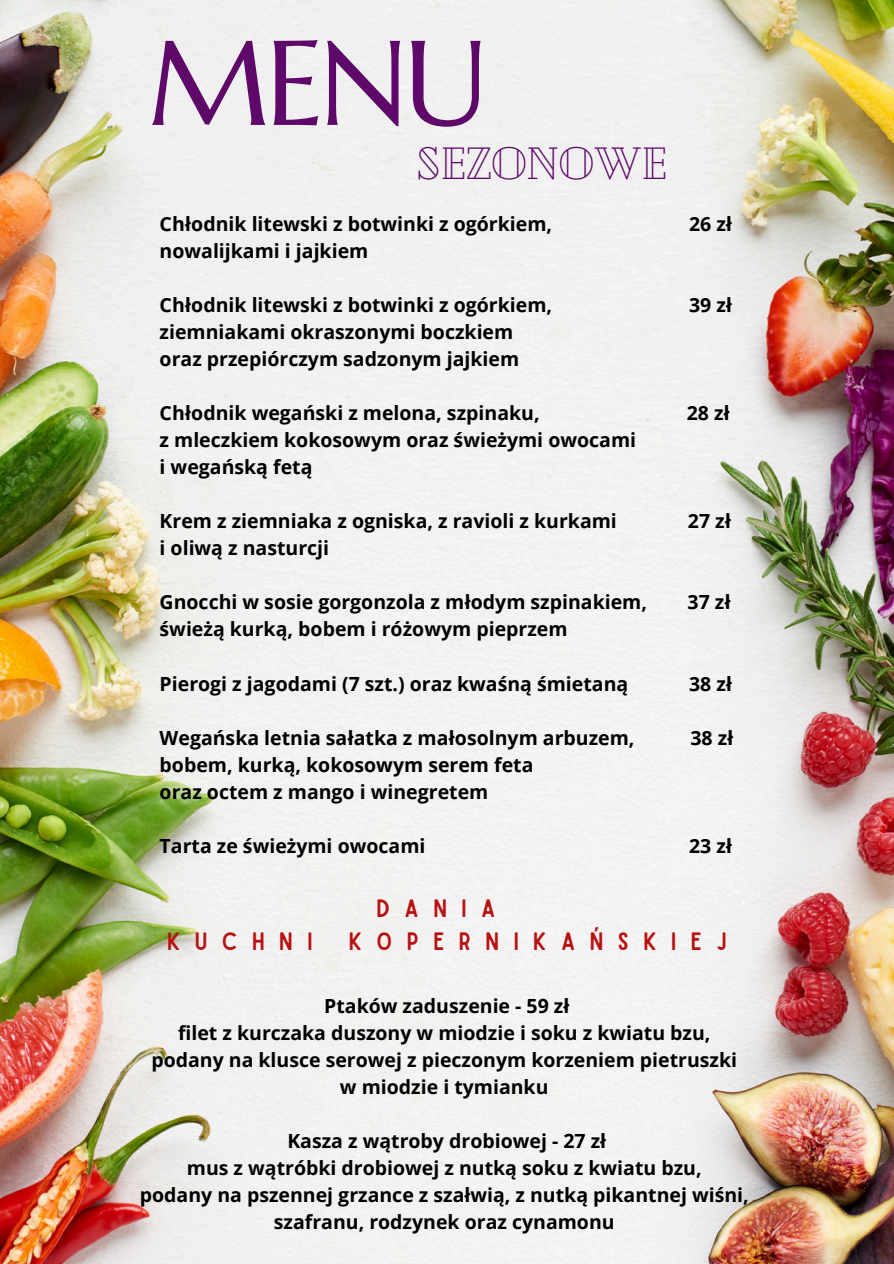
<style>
.page{position:relative;width:894px;height:1264px;background:#fff}
.page>*{position:absolute;margin:0;border:0;box-sizing:border-box;transform-origin:0 0}
.t1{font:120px "Marcellus";color:#5e0969}
.t2{font:45px "Cheque";color:#5e0969}
.t3{font:24px "Sailors";letter-spacing:.605em;color:#b81111}
.t4{font:700 19.5px "Open Sans";color:#000}
</style>
<div class="page">
<img style="left:0;top:0;width:893px;height:1263px">
<h1 class="t1" style="left:148px;top:8px;width:342px">MENU</h1>
<p class="t2" style="left:417px;top:134px;width:251px">SEZONOWE</p>
<h2 class="t4" style="left:159px;top:210px;width:394px">Chłodnik litewski z botwinki z ogórkiem,</h2>
<h2 class="t4" style="left:688px;top:210px;width:45px">26 zł</h2>
<p class="t4" style="left:159px;top:237px;width:210px">nowalijkami i jajkiem</p>
<p class="t4" style="left:159px;top:291px;width:394px">Chłodnik litewski z botwinki z ogórkiem,</p>
<p class="t4" style="left:688px;top:291px;width:45px">39 zł</p>
<p class="t4" style="left:159px;top:318px;width:355px">ziemniakami okraszonymi boczkiem</p>
<p class="t4" style="left:159px;top:345px;width:361px">oraz przepiórczym sadzonym jajkiem</p>
<p class="t4" style="left:159px;top:399px;width:381px">Chłodnik wegański z melona, szpinaku,</p>
<p class="t4" style="left:686px;top:399px;width:45px">28 zł</p>
<p class="t4" style="left:159px;top:426px;width:478px">z mleczkiem kokosowym oraz świeżymi owocami</p>
<p class="t4" style="left:159px;top:453px;width:154px">i wegańską fetą</p>
<p class="t4" style="left:159px;top:507px;width:458px">Krem z ziemniaka z ogniska, z ravioli z kurkami</p>
<p class="t4" style="left:687px;top:507px;width:45px">27 zł</p>
<p class="t4" style="left:159px;top:534px;width:171px">i oliwą z nasturcji</p>
<p class="t4" style="left:159px;top:588px;width:489px">Gnocchi w sosie gorgonzola z młodym szpinakiem,</p>
<p class="t4" style="left:687px;top:588px;width:45px">37 zł</p>
<p class="t4" style="left:159px;top:615px;width:409px">świeżą kurką, bobem i różowym pieprzem</p>
<p class="t4" style="left:159px;top:669px;width:470px">Pierogi z jagodami (7 szt.) oraz kwaśną śmietaną</p>
<p class="t4" style="left:689px;top:669px;width:45px">38 zł</p>
<p class="t4" style="left:159px;top:723px;width:476px">Wegańska letnia sałatka z małosolnym arbuzem,</p>
<p class="t4" style="left:690px;top:723px;width:45px">38 zł</p>
<p class="t4" style="left:159px;top:750px;width:375px">bobem, kurką, kokosowym serem feta</p>
<p class="t4" style="left:159px;top:777px;width:330px">oraz octem z mango i winegretem</p>
<p class="t4" style="left:159px;top:831px;width:267px">Tarta ze świeżymi owocami</p>
<p class="t4" style="left:688px;top:831px;width:45px">23 zł</p>
<h3 class="t3" style="left:376px;top:899px;width:120px">DANIA</h3>
<h3 class="t3" style="left:167px;top:931px;width:147px">KUCHNI</h3>
<h3 class="t3" style="left:348px;top:931px;width:379px">KOPERNIKAŃSKIEJ</h3>
<p class="t4" style="left:324px;top:991px;width:247px">Ptaków zaduszenie - 59 zł</p>
<p class="t4" style="left:178px;top:1018px;width:534px">filet z kurczaka duszony w miodzie i soku z kwiatu bzu,</p>
<p class="t4" style="left:151px;top:1045px;width:587px">podany na klusce serowej z pieczonym korzeniem pietruszki</p>
<p class="t4" style="left:340px;top:1072px;width:210px">w miodzie i tymianku</p>
<p class="t4" style="left:287px;top:1126px;width:320px">Kasza z wątroby drobiowej - 27 zł</p>
<p class="t4" style="left:187px;top:1153px;width:516px">mus z wątróbki drobiowej z nutką soku z kwiatu bzu,</p>
<p class="t4" style="left:140px;top:1180px;width:610px">podany na pszennej grzance z szałwią, z nutką pikantnej wiśni,</p>
<p class="t4" style="left:274px;top:1207px;width:342px">szafranu, rodzynek oraz cynamonu</p>
</div>
